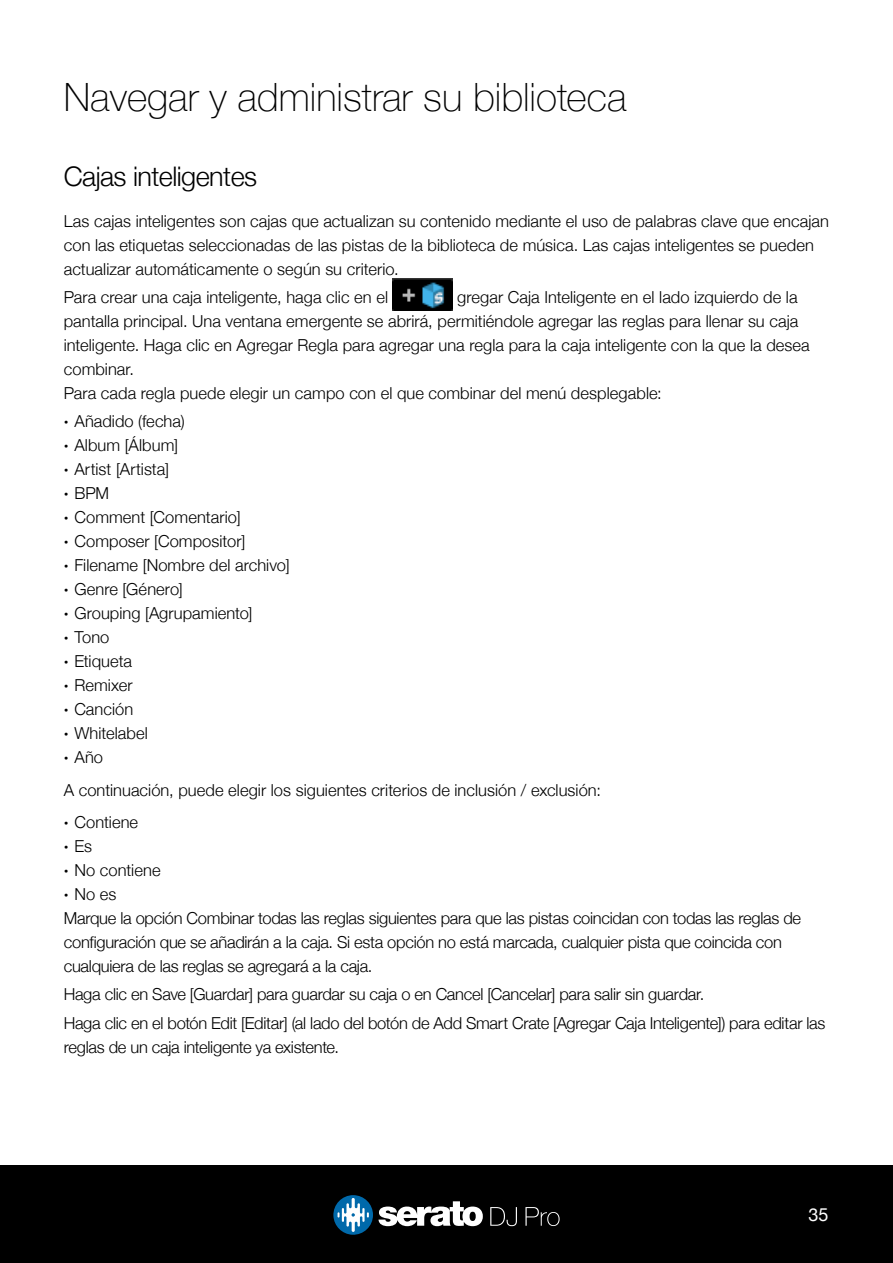
<style>
.page{position:relative;width:893px;height:1263px;background:#fff}
.page>*{position:absolute;margin:0;border:0;box-sizing:border-box;transform-origin:0 0}
.t1{font:100 39px "Helvetica Neue";color:#000}
.t2{font:300 27px "Helvetica Neue";letter-spacing:-.02em;color:#000}
.t3{font:18px "Helvetica Neue";color:#fff}
.t4{font:300 16.5px/24px "Helvetica Neue";color:#000}
.s1{font-weight:400;font-size:13.5px}
</style>
<div class="page">
<div style="left:0;top:1165px;width:893px;height:98px;background:#000"></div>
<svg style="left:379px;top:1201px;width:104px;height:25px"></svg>
<svg style="left:333px;top:1195px;width:40px;height:40px"></svg>
<svg style="left:525px;top:1207px;width:35px;height:19px"></svg>
<svg style="left:490px;top:1207px;width:27px;height:19px"></svg>
<img style="left:393px;top:279px;width:60px;height:31px">
<h1 class="t1" style="left:64px;top:67px;width:564px">Navegar y administrar su biblioteca</h1>
<h2 class="t2" style="left:64px;top:154px;width:195px">Cajas inteligentes</h2>
<p class="t4" style="left:64px;top:207px;width:767px">Las cajas inteligentes son cajas que actualizan su contenido mediante el uso de palabras clave que encajan con las etiquetas seleccionadas de las pistas de la biblioteca de música. Las cajas inteligentes se pueden actualizar automáticamente o según su criterio.</p>
<p class="t4" style="left:64px;top:284px;width:326px">Para crear una caja inteligente, haga clic en el</p>
<p class="t4" style="left:64px;top:284px;width:747px;text-indent:393px">gregar Caja Inteligente en el lado izquierdo de la pantalla principal. Una ventana emergente se abrirá, permitiéndole agregar las reglas para llenar su caja inteligente. Haga clic en Agregar Regla para agregar una regla para la caja inteligente con la que la desea combinar.<br>Para cada regla puede elegir un campo con el que combinar del menú desplegable:</p>
<p class="t4" style="left:64px;top:408px;width:123px"><span class="s1">•</span> Añadido (fecha)</p>
<p class="t4" style="left:64px;top:432px;width:116px"><span class="s1">•</span> Album [Álbum]</p>
<p class="t4" style="left:64px;top:456px;width:107px"><span class="s1">•</span> Artist [Artista]</p>
<p class="t4" style="left:64px;top:480px;width:47px"><span class="s1">•</span> BPM</p>
<p class="t4" style="left:64px;top:504px;width:178px"><span class="s1">•</span> Comment [Comentario]</p>
<p class="t4" style="left:64px;top:528px;width:183px"><span class="s1">•</span> Composer [Compositor]</p>
<p class="t4" style="left:64px;top:552px;width:227px"><span class="s1">•</span> Filename [Nombre del archivo]</p>
<p class="t4" style="left:64px;top:576px;width:121px"><span class="s1">•</span> Genre [Género]</p>
<p class="t4" style="left:64px;top:600px;width:190px"><span class="s1">•</span> Grouping [Agrupamiento]</p>
<p class="t4" style="left:64px;top:624px;width:47px"><span class="s1">•</span> Tono</p>
<p class="t4" style="left:64px;top:648px;width:70px"><span class="s1">•</span> Etiqueta</p>
<p class="t4" style="left:64px;top:672px;width:70px"><span class="s1">•</span> Remixer</p>
<p class="t4" style="left:64px;top:696px;width:71px"><span class="s1">•</span> Canción</p>
<p class="t4" style="left:64px;top:720px;width:86px"><span class="s1">•</span> Whitelabel</p>
<p class="t4" style="left:64px;top:740px;width:539px;line-height:32.5px"><span class="s1">•</span> Año<br>A continuación, puede elegir los siguientes criterios de inclusión / exclusión:</p>
<p class="t4" style="left:64px;top:809px;width:76px"><span class="s1">•</span> Contiene</p>
<p class="t4" style="left:64px;top:833px;width:30px"><span class="s1">•</span> Es</p>
<p class="t4" style="left:64px;top:857px;width:98px"><span class="s1">•</span> No contiene</p>
<p class="t4" style="left:64px;top:881px;width:739px"><span class="s1">•</span> No es<br>Marque la opción Combinar todas las reglas siguientes para que las pistas coincidan con todas las reglas de configuración que se añadirán a la caja. Si esta opción no está marcada, cualquier pista que coincida con cualquiera de las reglas se agregará a la caja.</p>
<p class="t4" style="left:64px;top:979px;width:763px;line-height:28.2px">Haga clic en Save [Guardar] para guardar su caja o en Cancel [Cancelar] para salir sin guardar.<br>Haga clic en el botón Edit [Editar] (al lado del botón de Add Smart Crate [Agregar Caja Inteligente]) para editar las</p>
<p class="t4" style="left:64px;top:1034px;width:277px">reglas de un caja inteligente ya existente.</p>
<p class="t3" style="left:808px;top:1202px;width:22px">35</p>
</div>
